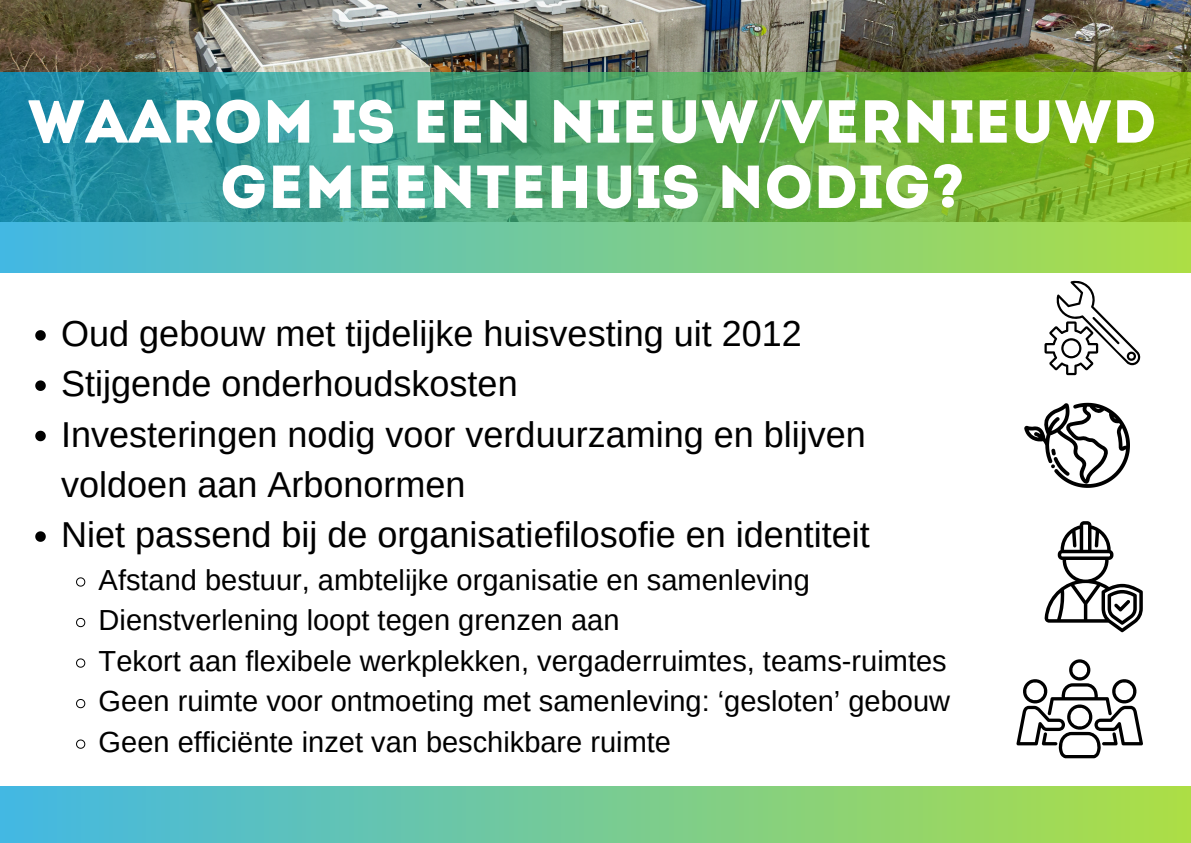
<style>
.page{position:relative;width:1191px;height:843px;background:#fff}
.page>*{position:absolute;margin:0;border:0;box-sizing:border-box;transform-origin:0 0}
.t1{font:60.5px/65.2px "Intro";color:#fff;text-align:center}
.t2{font:36px/50.2px "Arimo";color:#000}
.t3{font:29px "Arimo";color:#000}
.s1{font-family:"Noto Sans"}
</style>
<div class="page">
<img style="left:0;top:0;width:1190px;height:73px">
<svg style="left:0;top:73px;width:1190px;height:199px;background:#5caf71"></svg>
<div style="left:0;top:786px;width:1190px;height:56px;background:linear-gradient(to right,#42b8e4,#acde45)"></div>
<svg style="left:35px;top:330px;width:11px;height:10px"></svg>
<svg style="left:35px;top:380px;width:11px;height:11px"></svg>
<svg style="left:35px;top:430px;width:11px;height:11px"></svg>
<svg style="left:35px;top:531px;width:11px;height:10px"></svg>
<svg style="left:76px;top:577px;width:10px;height:9px"></svg>
<svg style="left:76px;top:617px;width:10px;height:10px"></svg>
<svg style="left:76px;top:658px;width:10px;height:9px"></svg>
<svg style="left:76px;top:699px;width:10px;height:9px"></svg>
<svg style="left:76px;top:739px;width:10px;height:9px"></svg>
<svg style="left:1044px;top:280px;width:97px;height:95px"></svg>
<svg style="left:1016px;top:659px;width:126px;height:99px"></svg>
<svg style="left:1044px;top:521px;width:98px;height:111px"></svg>
<svg style="left:1024px;top:402px;width:105px;height:85px"></svg>
<p class="t1" style="left:28px;top:95px;width:1130px">WAAROM IS EEN NIEUW<span class="s1">/</span>VERNIEUWD<br>GEMEENTEHUIS NODIG?</p>
<p class="t2" style="left:61px;top:308px;width:742px">Oud gebouw met tijdelijke huisvesting uit 2012</p>
<p class="t2" style="left:61px;top:358px;width:458px">Stijgende onderhoudskosten</p>
<h1 class="t2" style="left:61px;top:409px;width:806px">Investeringen nodig voor verduurzaming en blijven voldoen aan Arbonormen</h1>
<p class="t2" style="left:61px;top:509px;width:810px">Niet passend bij de organisatiefilosofie en identiteit</p>
<p class="t3" style="left:99px;top:563px;width:712px">Afstand bestuur, ambtelijke organisatie en samenleving</p>
<p class="t3" style="left:99px;top:604px;width:522px">Dienstverlening loopt tegen grenzen aan</p>
<p class="t3" style="left:99px;top:644px;width:849px">Tekort aan flexibele werkplekken, vergaderruimtes, teams-ruimtes</p>
<p class="t3" style="left:99px;top:685px;width:852px">Geen ruimte voor ontmoeting met samenleving: ‘gesloten’ gebouw</p>
<p class="t3" style="left:99px;top:725px;width:574px">Geen efficiënte inzet van beschikbare ruimte</p>
</div>
